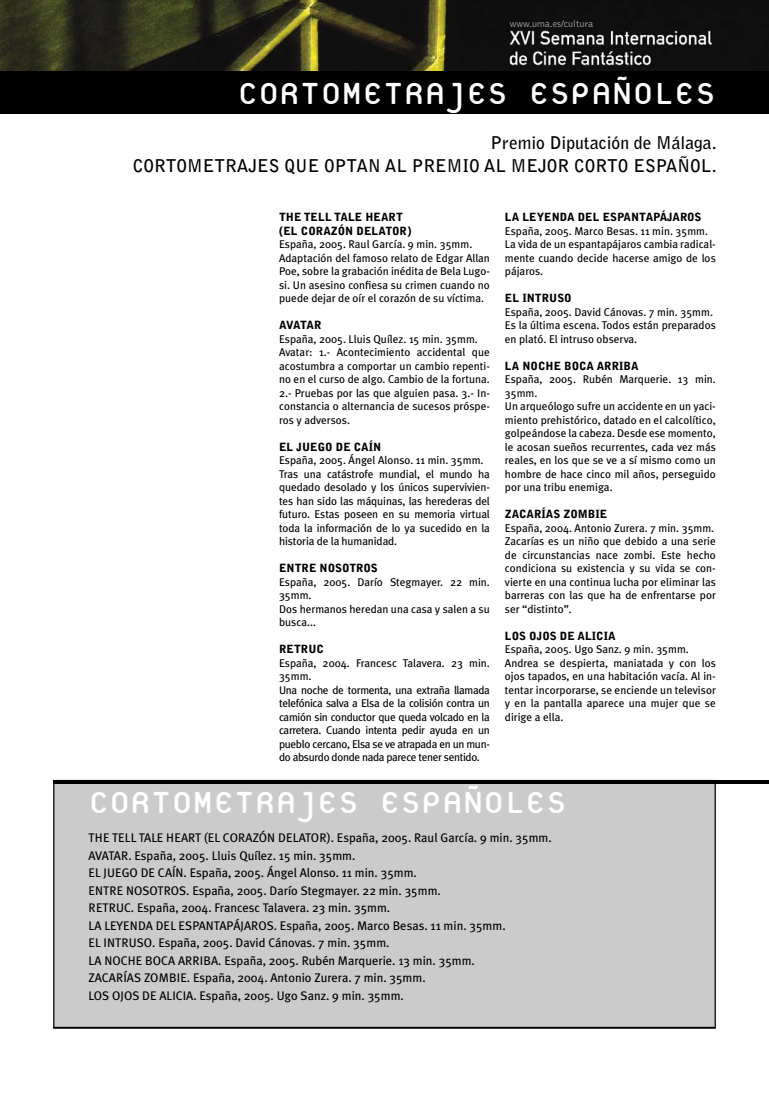
<style>
.page{position:relative;width:769px;height:1099px;background:#fff}
.page>*{position:absolute;margin:0;border:0;box-sizing:border-box;transform-origin:0 0}
._1-TITULO{font:45px "Platelet";color:#fff}
.t1{font:700 17.5px "Bell Gothic Std";color:#000}
.PELIS{font:12.5px "Meta Plus";color:#000}
.miniFICHA{font:11.25px/13.5px "Meta Plus";color:#000;text-align:justify}
.miniFICHA_titulo{font:900 11.25px "Bell Gothic Std";color:#000}
.t2{font:300 10px "Bell Gothic Std";color:#aaa}
</style>
<div class="page">
<img style="left:0;top:0;width:769px;height:71px">
<hr style="left:53px;top:1028px;width:663px;height:1px;background:#000">
<div style="left:0;top:71px;width:769px;height:42px;background:#000"></div>
<div style="left:54px;top:780px;width:661px;height:247px;background:#cbcbcb"></div>
<hr style="left:53px;top:780px;width:716px;height:3px;background:#000">
<p class="t2" style="left:510px;top:18px;width:85px">www.uma.es/cultura</p>
<p class="_1-TITULO" style="left:238px;top:71px;width:480px">CORTOMETRAJES ESPAÑOLES</p>
<p class="t1" style="left:490px;top:132px;width:227px">Premio Diputación de Málaga.</p>
<p class="t1" style="left:133px;top:155px;width:585px">CORTOMETRAJES QUE OPTAN AL PREMIO AL MEJOR CORTO ESPAÑOL.</p>
<p class="miniFICHA_titulo" style="left:279px;top:210px;width:125px">THE TELL TALE HEART</p>
<p class="miniFICHA_titulo" style="left:279px;top:224px;width:134px">(EL CORAZÓN DELATOR)</p>
<p class="miniFICHA" style="left:279px;top:237px;width:195px">España, 2005. Raul García. 9 min. 35mm.</p>
<p class="miniFICHA" style="left:279px;top:251px;width:212px">Adaptación del famoso relato de Edgar Allan Poe, sobre la grabación inédita de Bela Lugo&shy;si. Un asesino confiesa su crimen cuando no puede dejar de oír el corazón de su víctima.</p>
<p class="miniFICHA_titulo" style="left:279px;top:318px;width:44px">AVATAR</p>
<p class="miniFICHA" style="left:279px;top:332px;width:200px">España, 2005. Lluis Quílez. 15 min. 35mm.</p>
<p class="miniFICHA" style="left:279px;top:345px;width:212px">Avatar: 1.- Acontecimiento accidental que acostumbra a comportar un cambio repenti&shy;no en el curso de algo. Cambio de la fortuna.<br>2.- Pruebas por las que alguien pasa. 3.- In&shy;constancia o alternancia de sucesos próspe&shy;ros y adversos.</p>
<p class="miniFICHA_titulo" style="left:279px;top:440px;width:104px">EL JUEGO DE CAÍN</p>
<p class="miniFICHA" style="left:279px;top:453px;width:206px">España, 2005. Ángel Alonso. 11 min. 35mm.</p>
<p class="miniFICHA" style="left:279px;top:467px;width:212px">Tras una catástrofe mundial, el mundo ha quedado desolado y los únicos supervivien&shy;tes han sido las máquinas, las herederas del futuro. Estas poseen en su memoria virtual toda la información de lo ya sucedido en la historia de la humanidad.</p>
<p class="miniFICHA_titulo" style="left:279px;top:561px;width:100px">ENTRE NOSOTROS</p>
<p class="miniFICHA" style="left:279px;top:575px;width:212px">España, 2005. Darío Stegmayer. 22 min.<br>35mm.</p>
<p class="miniFICHA" style="left:279px;top:602px;width:212px">Dos hermanos heredan una casa y salen a su busca...</p>
<p class="miniFICHA_titulo" style="left:279px;top:642px;width:47px">RETRUC</p>
<p class="miniFICHA" style="left:279px;top:656px;width:212px">España, 2004. Francesc Talavera. 23 min.<br>35mm.</p>
<p class="miniFICHA" style="left:279px;top:683px;width:212px">Una noche de tormenta, una extraña llamada telefónica salva a Elsa de la colisión contra un camión sin conductor que queda volcado en la carretera. Cuando intenta pedir ayuda en un pueblo cercano, Elsa se ve atrapada en un mun&shy;do absurdo donde nada parece tener sentido.</p>
<p class="miniFICHA_titulo" style="left:505px;top:210px;width:198px">LA LEYENDA DEL ESPANTAPÁJAROS</p>
<p class="miniFICHA" style="left:505px;top:224px;width:205px">España, 2005. Marco Besas. 11 min. 35mm.</p>
<p class="miniFICHA" style="left:505px;top:237px;width:212px">La vida de un espantapájaros cambia radical&shy;mente cuando decide hacerse amigo de los pájaros.</p>
<p class="miniFICHA_titulo" style="left:505px;top:291px;width:68px">EL INTRUSO</p>
<p class="miniFICHA" style="left:505px;top:305px;width:210px">España, 2005. David Cánovas. 7 min. 35mm.</p>
<p class="miniFICHA" style="left:505px;top:318px;width:212px">Es la última escena. Todos están preparados en plató. El intruso observa.</p>
<p class="miniFICHA_titulo" style="left:505px;top:359px;width:135px">LA NOCHE BOCA ARRIBA</p>
<p class="miniFICHA" style="left:505px;top:372px;width:212px">España, 2005. Rubén Marquerie. 13 min.<br>35mm.</p>
<p class="miniFICHA" style="left:505px;top:399px;width:212px">Un arqueólogo sufre un accidente en un yaci&shy;miento prehistórico, datado en el calcolítico, golpeándose la cabeza. Desde ese momento, le acosan sueños recurrentes, cada vez más reales, en los que se ve a sí mismo como un hombre de hace cinco mil años, perseguido por una tribu enemiga.</p>
<p class="miniFICHA_titulo" style="left:505px;top:507px;width:104px">ZACARÍAS ZOMBIE</p>
<p class="miniFICHA" style="left:505px;top:521px;width:211px">España, 2004. Antonio Zurera. 7 min. 35mm.</p>
<p class="miniFICHA" style="left:505px;top:534px;width:212px">Zacarías es un niño que debido a una serie de circunstancias nace zombi. Este hecho condiciona su existencia y su vida se con&shy;vierte en una continua lucha por eliminar las barreras con las que ha de enfrentarse por ser “distinto”.</p>
<p class="miniFICHA_titulo" style="left:505px;top:629px;width:112px">LOS OJOS DE ALICIA</p>
<p class="miniFICHA" style="left:505px;top:642px;width:185px">España, 2005. Ugo Sanz. 9 min. 35mm.</p>
<p class="miniFICHA" style="left:505px;top:656px;width:212px">Andrea se despierta, maniatada y con los ojos tapados, en una habitación vacía. Al in&shy;tentar incorporarse, se enciende un televisor y en la pantalla aparece una mujer que se dirige a ella.</p>
<p class="_1-TITULO" style="left:89px;top:780px;width:480px">CORTOMETRAJES ESPAÑOLES</p>
<p class="PELIS" style="left:89px;top:830px;width:465px">THE TELL TALE HEART (EL CORAZÓN DELATOR). España, 2005. Raul García. 9 min. 35mm.</p>
<p class="PELIS" style="left:89px;top:848px;width:268px">AVATAR. España, 2005. Lluis Quílez. 15 min. 35mm.</p>
<p class="PELIS" style="left:89px;top:865px;width:330px">EL JUEGO DE CAÍN. España, 2005. Ángel Alonso. 11 min. 35mm.</p>
<p class="PELIS" style="left:89px;top:883px;width:354px">ENTRE NOSOTROS. España, 2005. Darío Stegmayer. 22 min. 35mm.</p>
<p class="PELIS" style="left:89px;top:900px;width:303px">RETRUC. España, 2004. Francesc Talavera. 23 min. 35mm.</p>
<p class="PELIS" style="left:89px;top:918px;width:419px">LA LEYENDA DEL ESPANTAPÁJAROS. España, 2005. Marco Besas. 11 min. 35mm.</p>
<p class="PELIS" style="left:89px;top:935px;width:302px">EL INTRUSO. España, 2005. David Cánovas. 7 min. 35mm.</p>
<p class="PELIS" style="left:89px;top:953px;width:388px">LA NOCHE BOCA ARRIBA. España, 2005. Rubén Marquerie. 13 min. 35mm.</p>
<p class="PELIS" style="left:89px;top:970px;width:339px">ZACARÍAS ZOMBIE. España, 2004. Antonio Zurera. 7 min. 35mm.</p>
<p class="PELIS" style="left:89px;top:988px;width:317px">LOS OJOS DE ALICIA. España, 2005. Ugo Sanz. 9 min. 35mm.</p>
</div>
